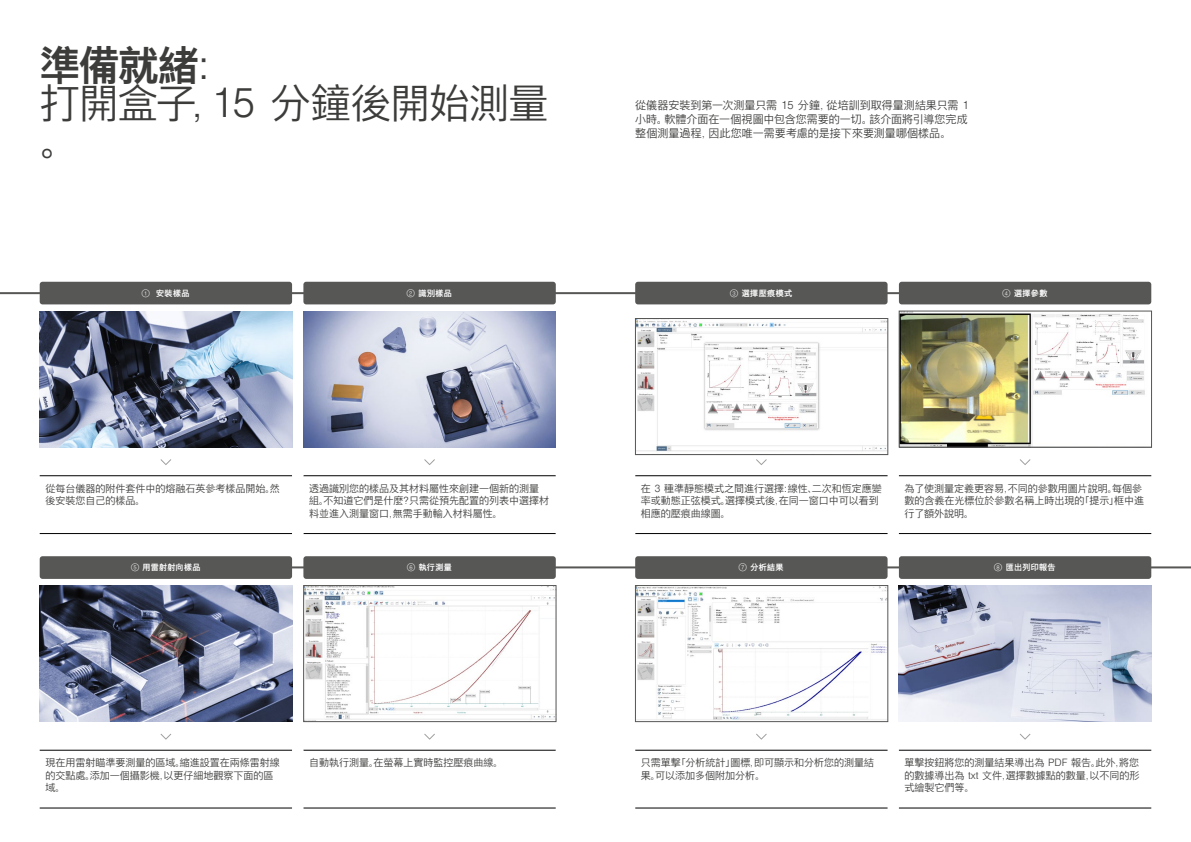
<style>
.page{position:relative;width:1191px;height:842px;background:#fff}
.page>*{position:absolute;margin:0;border:0;box-sizing:border-box;transform-origin:0 0}
.t1{font:300 40px/38px "Nimbus Sans Global";letter-spacing:-.02em;color:#3c3c3b}
.t2{font:300 11px/14px "Nimbus Sans Global";color:#3c3c3b}
.t3{font:300 10px/12.5px "Nimbus Sans Global";color:#3c3c3b}
.t4{font:500 8px "Nimbus Sans Global";letter-spacing:.05em;color:#fff}
.s1{font-weight:500}
.s2{font-weight:300}
</style>
<div class="page">
<hr style="left:0;top:292px;width:1137px;height:2px;background:#575756">
<hr style="left:53px;top:566px;width:1138px;height:2px;background:#575756">
<svg style="left:292px;top:311px;width:607px;height:497px"></svg>
<hr style="left:40px;top:476px;width:252px;height:1px;background:#000">
<hr style="left:303px;top:476px;width:253px;height:1px;background:#000">
<hr style="left:635px;top:476px;width:252px;height:1px;background:#000">
<hr style="left:899px;top:476px;width:252px;height:1px;background:#000">
<hr style="left:40px;top:533px;width:252px;height:1px;background:#000">
<hr style="left:303px;top:533px;width:253px;height:1px;background:#000">
<hr style="left:635px;top:533px;width:252px;height:1px;background:#000">
<hr style="left:899px;top:533px;width:252px;height:1px;background:#000">
<hr style="left:40px;top:750px;width:252px;height:1px;background:#000">
<hr style="left:303px;top:750px;width:253px;height:1px;background:#000">
<hr style="left:635px;top:750px;width:252px;height:1px;background:#000">
<hr style="left:899px;top:750px;width:252px;height:1px;background:#000">
<hr style="left:40px;top:808px;width:252px;height:1px;background:#000">
<hr style="left:303px;top:808px;width:253px;height:1px;background:#000">
<hr style="left:635px;top:808px;width:252px;height:1px;background:#000">
<hr style="left:899px;top:808px;width:252px;height:1px;background:#000">
<svg style="left:292px;top:579px;width:11px;height:7px"></svg>
<hr style="left:556px;top:311px;width:79px;height:1px;background:#fff">
<hr style="left:556px;top:476px;width:79px;height:1px;background:#fff">
<hr style="left:556px;top:533px;width:79px;height:1px;background:#fff">
<hr style="left:556px;top:585px;width:79px;height:1px;background:#fff">
<hr style="left:556px;top:750px;width:79px;height:1px;background:#fff">
<div style="left:40px;top:282px;width:252px;height:22px;background:#575756;border-radius:3px"></div>
<div style="left:303px;top:282px;width:253px;height:22px;background:#575756;border-radius:3px"></div>
<div style="left:635px;top:282px;width:252px;height:22px;background:#575756;border-radius:3px"></div>
<div style="left:899px;top:282px;width:252px;height:22px;background:#575756;border-radius:3px"></div>
<img style="left:40px;top:311px;width:252px;height:136px">
<img style="left:303px;top:311px;width:253px;height:136px">
<img style="left:637px;top:320px;width:249px;height:133px">
<div style="left:635px;top:318px;width:253px;height:137px;border:1px solid #575756"></div>
<img style="left:901px;top:313px;width:244px;height:132px">
<svg style="left:160px;top:459px;width:11px;height:6px"></svg>
<svg style="left:424px;top:459px;width:11px;height:6px"></svg>
<svg style="left:756px;top:459px;width:11px;height:6px"></svg>
<svg style="left:1020px;top:459px;width:10px;height:6px"></svg>
<div style="left:40px;top:556px;width:252px;height:23px;background:#575756;border-radius:3px"></div>
<div style="left:303px;top:556px;width:253px;height:23px;background:#575756;border-radius:3px"></div>
<div style="left:635px;top:556px;width:252px;height:23px;background:#575756;border-radius:3px"></div>
<div style="left:899px;top:556px;width:252px;height:23px;background:#575756;border-radius:3px"></div>
<img style="left:40px;top:585px;width:252px;height:137px">
<img style="left:305px;top:587px;width:249px;height:133px">
<div style="left:303px;top:585px;width:253px;height:137px;border:1px solid #575756"></div>
<img style="left:637px;top:587px;width:249px;height:133px">
<div style="left:635px;top:585px;width:253px;height:137px;border:1px solid #575756"></div>
<img style="left:899px;top:585px;width:252px;height:137px">
<svg style="left:160px;top:734px;width:11px;height:6px"></svg>
<svg style="left:424px;top:734px;width:11px;height:6px"></svg>
<svg style="left:756px;top:734px;width:11px;height:6px"></svg>
<svg style="left:1020px;top:734px;width:10px;height:6px"></svg>
<h1 class="t1" style="left:40px;top:46px;width:510px"><span class="s1">準備就緒</span>：<br>打開盒子，15 分鐘後開始測量。</h1>
<p class="t2" style="left:635px;top:98px;width:335px">從儀器安裝到第一次測量只需 15 分鐘，從培訓到取得量測結果只需 1小時。軟體介面在一個視圖中包含您需要的一切。該介面將引導您完成整個測量過程，因此您唯一需要考慮的是接下來要測量哪個樣品。</p>
<p class="t4" style="left:142px;top:289px;width:49px"><span class="s2">①</span> 安裝樣品</p>
<p class="t4" style="left:407px;top:289px;width:46px"><span class="s2">②</span> 識別樣品</p>
<p class="t4" style="left:730px;top:289px;width:63px"><span class="s2">③</span> 選擇壓痕模式</p>
<p class="t4" style="left:1002px;top:289px;width:46px"><span class="s2">④</span> 選擇參數</p>
<p class="t3" style="left:45px;top:482px;width:236px">從每台儀器的附件套件中的熔融石英參考樣品開始。然後安裝您自己的樣品。</p>
<p class="t3" style="left:309px;top:482px;width:241px">透過識別您的樣品及其材料屬性來創建一個新的測量組。不知道它們是什麼？只需從預先配置的列表中選擇材料並進入測量窗口，無需手動輸入材料屬性。</p>
<p class="t3" style="left:641px;top:482px;width:242px">在 3 種準靜態模式之間進行選擇：線性、二次和恆定應變率或動態正弦模式。選擇模式後，在同一窗口中可以看到相應的壓痕曲線圖。</p>
<p class="t3" style="left:904px;top:482px;width:241px">為了使測量定義更容易，不同的參數用圖片說明。每個參數的含義在光標位於參數名稱上時出現的「提示」框中進行了額外說明。</p>
<p class="t4" style="left:131px;top:563px;width:71px"><span class="s2">⑤</span> 用雷射射向樣品</p>
<p class="t4" style="left:407px;top:563px;width:46px"><span class="s2">⑥</span> 執行測量</p>
<p class="t4" style="left:739px;top:563px;width:46px"><span class="s2">⑦</span> 分析結果</p>
<p class="t4" style="left:994px;top:563px;width:63px"><span class="s2">⑧</span> 匯出列印報告</p>
<p class="t3" style="left:45px;top:756px;width:236px">現在用雷射瞄準要測量的區域。縮進設置在兩條雷射線的交點處。添加一個攝影機，以更仔細地觀察下面的區域。</p>
<p class="t3" style="left:309px;top:756px;width:196px">自動執行測量。在螢幕上實時監控壓痕曲線。</p>
<p class="t3" style="left:641px;top:756px;width:235px">只需單擊「分析統計」圖標，即可顯示和分析您的測量結果。可以添加多個附加分析。</p>
<p class="t3" style="left:904px;top:756px;width:236px;text-align:justify">單擊按鈕將您的測量結果導出為 PDF 報告。此外，將您的數據導出為 txt 文件，選擇數據點的數量，以不同的形式繪製它們等。</p>
</div>
